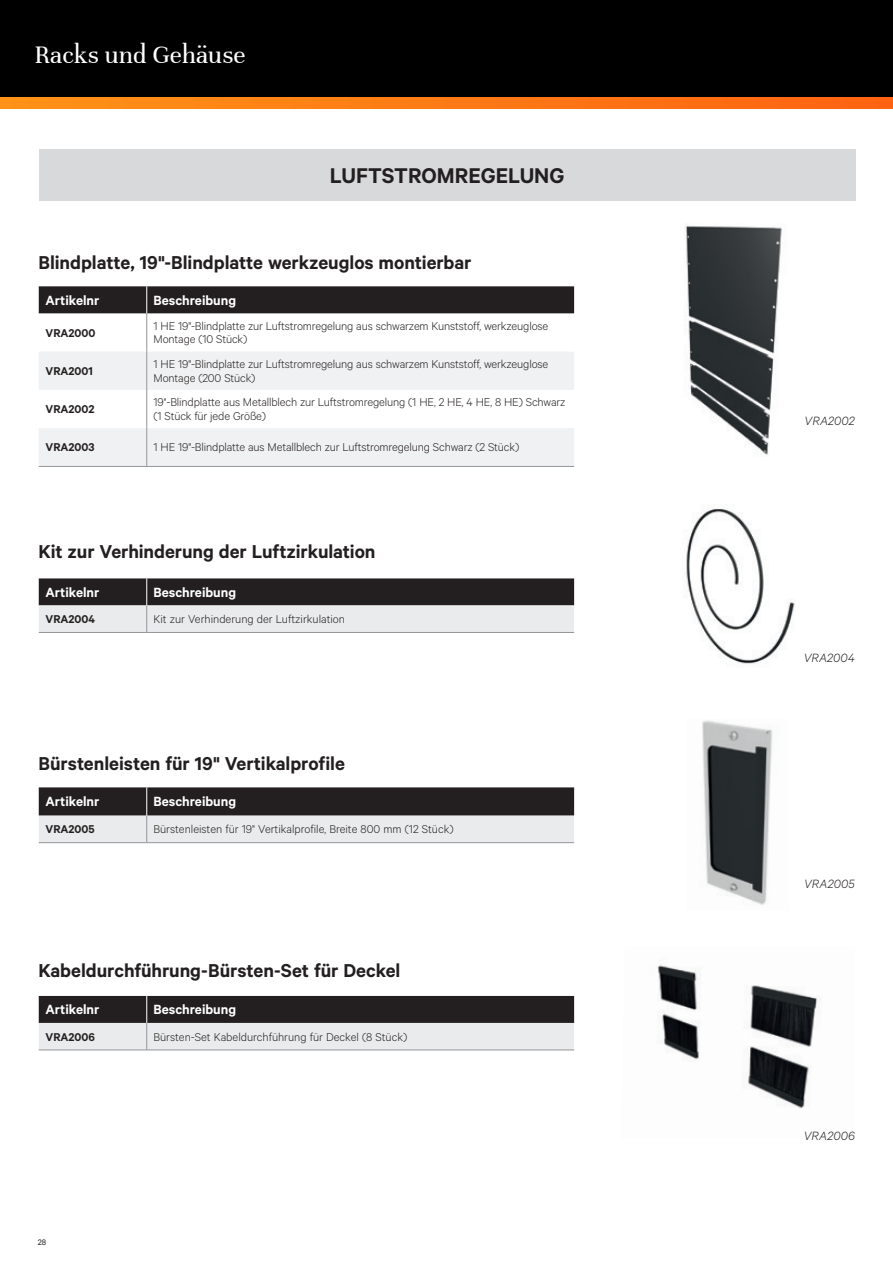
<style>
.page{position:relative;width:893px;height:1263px;background:#fff}
.page>*{position:absolute;margin:0;border:0;box-sizing:border-box;transform-origin:0 0}
.Vertiv_Header_Small{font:27px "Unna";color:#fff}
.Orange_Box_Heading{font:600 24px "Calibre";color:#231f20}
.Vertiv_Orange_Main_H{font:600 21px "Calibre";letter-spacing:-.005em;color:#231f20}
.DatasheetTableHeader{font:600 15px "Calibre";color:#fff}
.Vertiv_Caption{font:italic 300 13.5px "Calibre";letter-spacing:.01em;color:#231f20}
.DatasheetTableBody{font:300 12.75px/13.5px "Calibre";letter-spacing:-.01em;color:#231f20}
.DatasheetTableBody-2{font:600 12.75px "Calibre";color:#231f20}
.t1{font:9px "Calibre";color:#231f20}
</style>
<div class="page">
<div style="left:0;top:0;width:893px;height:108px;background:#000"></div>
<svg style="left:0;top:98px;width:893px;height:10px;background:#ff7a13"></svg>
<img style="left:685px;top:225px;width:97px;height:230px">
<img style="left:686px;top:508px;width:109px;height:156px">
<img style="left:702px;top:720px;width:71px;height:185px">
<img style="left:657px;top:964px;width:163px;height:145px">
<div style="left:39px;top:149px;width:817px;height:52px;background:#d8d9db"></div>
<svg style="left:39px;top:352px;width:535px;height:114px;fill:#f0f1f2"></svg>
<div style="left:39px;top:286px;width:535px;height:27px;background:#231f20"></div>
<hr style="left:39px;top:466px;width:108px;height:1px;background:#939598">
<hr style="left:146px;top:313px;width:1px;height:39px;background:#939598">
<hr style="left:146px;top:352px;width:1px;height:38px;background:#939598">
<hr style="left:146px;top:390px;width:1px;height:38px;background:#939598">
<hr style="left:146px;top:428px;width:1px;height:38px;background:#939598">
<hr style="left:147px;top:466px;width:427px;height:1px;background:#939598">
<svg style="left:39px;top:578px;width:535px;height:54px;background:#878687"></svg>
<hr style="left:39px;top:632px;width:108px;height:1px;background:#939598">
<hr style="left:147px;top:632px;width:427px;height:1px;background:#939598">
<svg style="left:39px;top:787px;width:535px;height:55px;background:#848384"></svg>
<hr style="left:39px;top:842px;width:108px;height:1px;background:#939598">
<hr style="left:147px;top:842px;width:427px;height:1px;background:#939598">
<svg style="left:39px;top:996px;width:535px;height:54px;background:#868485"></svg>
<hr style="left:39px;top:1050px;width:108px;height:1px;background:#939598">
<hr style="left:147px;top:1050px;width:427px;height:1px;background:#939598">
<p class="Vertiv_Header_Small" style="left:35px;top:39px;width:213px">Racks und Gehäuse</p>
<p class="Orange_Box_Heading" style="left:330px;top:161px;width:236px">LUFTSTROMREGELUNG</p>
<p class="Vertiv_Orange_Main_H" style="left:38px;top:250px;width:435px">Blindplatte, 19"-Blindplatte werkzeuglos montierbar</p>
<p class="DatasheetTableHeader" style="left:46px;top:291px;width:55px">Artikelnr</p>
<p class="DatasheetTableHeader" style="left:154px;top:291px;width:84px">Beschreibung</p>
<p class="DatasheetTableBody-2" style="left:46px;top:325px;width:52px">VRA2000</p>
<p class="DatasheetTableBody" style="left:154px;top:319px;width:396px">1 HE 19"-Blindplatte zur Luftstromregelung aus schwarzem Kunststoff, werkzeuglose<br>Montage (10 Stück)</p>
<p class="DatasheetTableBody-2" style="left:46px;top:363px;width:49px">VRA2001</p>
<p class="DatasheetTableBody" style="left:154px;top:357px;width:396px">1 HE 19"-Blindplatte zur Luftstromregelung aus schwarzem Kunststoff, werkzeuglose<br>Montage (200 Stück)</p>
<p class="DatasheetTableBody-2" style="left:46px;top:402px;width:51px">VRA2002</p>
<p class="DatasheetTableBody" style="left:154px;top:395px;width:414px">19"-Blindplatte aus Metallblech zur Luftstromregelung (1 HE, 2 HE, 4 HE, 8 HE) Schwarz (1 Stück für jede Größe)</p>
<p class="DatasheetTableBody-2" style="left:46px;top:440px;width:51px">VRA2003</p>
<p class="DatasheetTableBody" style="left:154px;top:440px;width:367px">1 HE 19"-Blindplatte aus Metallblech zur Luftstromregelung Schwarz (2 Stück)</p>
<p class="Vertiv_Orange_Main_H" style="left:38px;top:539px;width:339px">Kit zur Verhinderung der Luftzirkulation</p>
<p class="DatasheetTableHeader" style="left:46px;top:583px;width:55px">Artikelnr</p>
<p class="DatasheetTableHeader" style="left:154px;top:583px;width:84px">Beschreibung</p>
<p class="DatasheetTableBody-2" style="left:46px;top:611px;width:51px">VRA2004</p>
<p class="DatasheetTableBody" style="left:154px;top:612px;width:193px">Kit zur Verhinderung der Luftzirkulation</p>
<p class="Vertiv_Orange_Main_H" style="left:38px;top:751px;width:308px">Bürstenleisten für 19" Vertikalprofile</p>
<p class="DatasheetTableHeader" style="left:46px;top:793px;width:55px">Artikelnr</p>
<p class="DatasheetTableHeader" style="left:154px;top:793px;width:84px">Beschreibung</p>
<p class="DatasheetTableBody-2" style="left:46px;top:822px;width:51px">VRA2005</p>
<p class="DatasheetTableBody" style="left:154px;top:822px;width:302px">Bürstenleisten für 19" Vertikalprofile, Breite 800 mm (12 Stück)</p>
<p class="Vertiv_Orange_Main_H" style="left:38px;top:958px;width:363px">Kabeldurchführung-Bürsten-Set für Deckel</p>
<p class="DatasheetTableHeader" style="left:46px;top:1001px;width:55px">Artikelnr</p>
<p class="DatasheetTableHeader" style="left:154px;top:1001px;width:84px">Beschreibung</p>
<p class="DatasheetTableBody-2" style="left:46px;top:1029px;width:51px">VRA2006</p>
<p class="DatasheetTableBody" style="left:154px;top:1029px;width:255px">Bürsten-Set Kabeldurchführung für Deckel (8 Stück)</p>
<p class="t1" style="left:38px;top:1236px;width:10px">28</p>
<p class="Vertiv_Caption" style="left:805px;top:412px;width:52px">VRA2002</p>
<p class="Vertiv_Caption" style="left:804px;top:650px;width:53px">VRA2004</p>
<p class="Vertiv_Caption" style="left:804px;top:876px;width:52px">VRA2005</p>
<p class="Vertiv_Caption" style="left:804px;top:1128px;width:53px">VRA2006</p>
</div>
